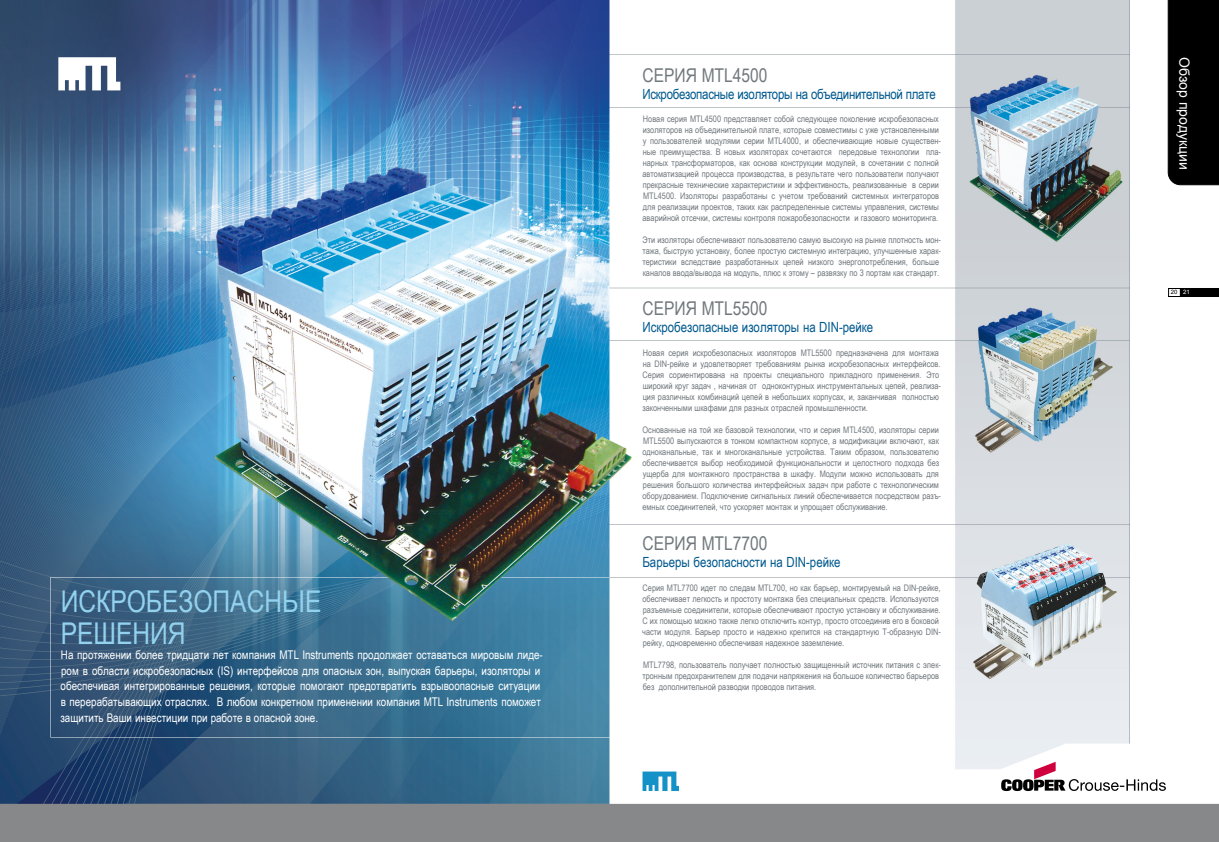
<style>
.page{position:relative;width:1219px;height:842px;background:#fff}
.page>*{position:absolute;margin:0;border:0;box-sizing:border-box;transform-origin:0 0}
.t1{font:30px/32px "Arial Narrow";color:#93d2ef}
.t2{font:19px "Arial Narrow";color:#70787d}
.t3{font:14px "Arial Narrow";color:#00598e}
.t4{font:14px "Arial Narrow";letter-spacing:-.02em;color:#00598e}
.t5{font:14px "Arial";color:#fff}
.t6{font:12px/15.6px "Arial Narrow";color:#fff}
.t7{font:9px/11px "Arial Narrow";color:#70787d}
.t8{font:6px "Arial";color:#000}
.s1{color:#fff}
</style>
<div class="page">
<img style="left:0;top:0;width:1219px;height:842px">
<svg style="left:1001px;top:762px;width:165px;height:29px"></svg>
<svg style="left:1168px;top:288px;width:51px;height:9px"></svg>
<svg style="left:58px;top:57px;width:62px;height:33px"></svg>
<svg style="left:642px;top:771px;width:37px;height:20px"></svg>
<div style="left:1168px;top:0;width:51px;height:185px;background:#000"></div>
<h1 class="t1" style="left:61px;top:584px;width:262px">ИСКРОБЕЗОПАСНЫЕ<br>РЕШЕНИЯ</h1>
<p class="t6" style="left:60px;top:647px;width:484px">На протяжении более тридцати лет компания MTL Instruments продолжает оставаться мировым лиде&shy;ром в области искробезопасных (IS) интерфейсов для опасных зон, выпуская барьеры, изоляторы и обеспечивая интегрированные решения, которые помогают предотвратить взрывоопасные ситуации в перерабатывающих отраслях. В любом конкретном применении компания MTL Instruments поможет защитить Ваши инвестиции при работе в опасной зоне.</p>
<h2 class="t2" style="left:642px;top:61px;width:127px">СЕРИЯ MTL4500</h2>
<h3 class="t4" style="left:642px;top:84px;width:295px">Искробезопасные изоляторы на объединительной плате</h3>
<p class="t7" style="left:643px;top:113px;width:300px">Новая серия MTL4500 представляет собой следующее поколение искробезопасных изоляторов на объединительной плате, которые совместимы с уже установленными у пользователей модулями серии MTL4000, и обеспечивающие новые существен&shy;ные преимущества. В новых изоляторах сочетаются передовые технологии пла&shy;нарных трансформаторов, как основа конструкции модулей, в сочетании с полной автоматизацией процесса производства, в результате чего пользователи получают прекрасные технические характеристики и эффективность, реализованные в серии MTL4500. Изоляторы разработаны с учетом требований системных интеграторов для реализации проектов, таких как распределенные системы управления, системы аварийной отсечки, системы контроля пожаробезопасности и газового мониторинга.</p>
<p class="t7" style="left:642px;top:234px;width:300px">Эти изоляторы обеспечивают пользователю самую высокую на рынке плотность мон&shy;тажа, быструю установку, более простую системную интеграцию, улучшенные харак&shy;теристики вследствие разработанных цепей низкого энергопотребления, больше каналов ввода/вывода на модуль, плюс к этому – развязку по 3 портам как стандарт.</p>
<h2 class="t2" style="left:642px;top:295px;width:127px">СЕРИЯ MTL5500</h2>
<h3 class="t3" style="left:642px;top:317px;width:232px">Искробезопасные изоляторы на DIN-рейке</h3>
<p class="t7" style="left:642px;top:347px;width:300px">Новая серия искробезопасных изоляторов MTL5500 предназначена для монтажа на DIN-рейке и удовлетворяет требованиям рынка искробезопасных интерфейсов.<br>Серия сориентирована на проекты специального прикладного применения. Это широкий круг задач , начиная от одноконтурных инструментальных цепей, реализа&shy;ция различных комбинаций цепей в небольших корпусах, и, заканчивая полностью законченными шкафами для разных отраслей промышленности.</p>
<p class="t7" style="left:642px;top:424px;width:300px">Основанные на той же базовой технологии, что и серия MTL4500, изоляторы серии MTL5500 выпускаются в тонком компактном корпусе, а модификации включают, как одноканальные, так и многоканальные устройства. Таким образом, пользователю обеспечивается выбор необходимой функциональности и целостного подхода без ущерба для монтажного пространства в шкафу. Модули можно использовать для решения большого количества интерфейсных задач при работе с технологическим оборудованием. Подключение сигнальных линий обеспечивается посредством разъ&shy;емных соединителей, что ускоряет монтаж и упрощает обслуживание.</p>
<h2 class="t2" style="left:642px;top:529px;width:127px">СЕРИЯ MTL7700</h2>
<h3 class="t3" style="left:642px;top:551px;width:200px">Барьеры безопасности на DIN-рейке</h3>
<p class="t7" style="left:642px;top:582px;width:300px">Серия MTL7700 идет по следам MTL700, но как барьер, монтируемый на DIN-рейке, обеспечивает легкость и простоту монтажа без специальных средств. Используются разъемные соединители, которые обеспечивают простую установку и обслуживание.<br>С их помощью можно также легко отключить контур, просто отсоединив его в боковой части модуля. Барьер просто и надежно крепится на стандартную Т-образную DIN&shy;рейку, одновременно обеспечивая надежное заземление.</p>
<p class="t7" style="left:642px;top:659px;width:300px">MTL7798, пользователь получает полностью защищенный источник питания с элек&shy;тронным предохранителем для подачи напряжения на большое количество барьеров без дополнительной разводки проводов питания.</p>
<h3 class="t5" style="left:1193px;top:57px;width:114px;rotate:90deg">Обзор продукции</h3>
<p class="t8" style="left:1171px;top:288px;width:21px">20 <span class="s1">21</span></p>
</div>
